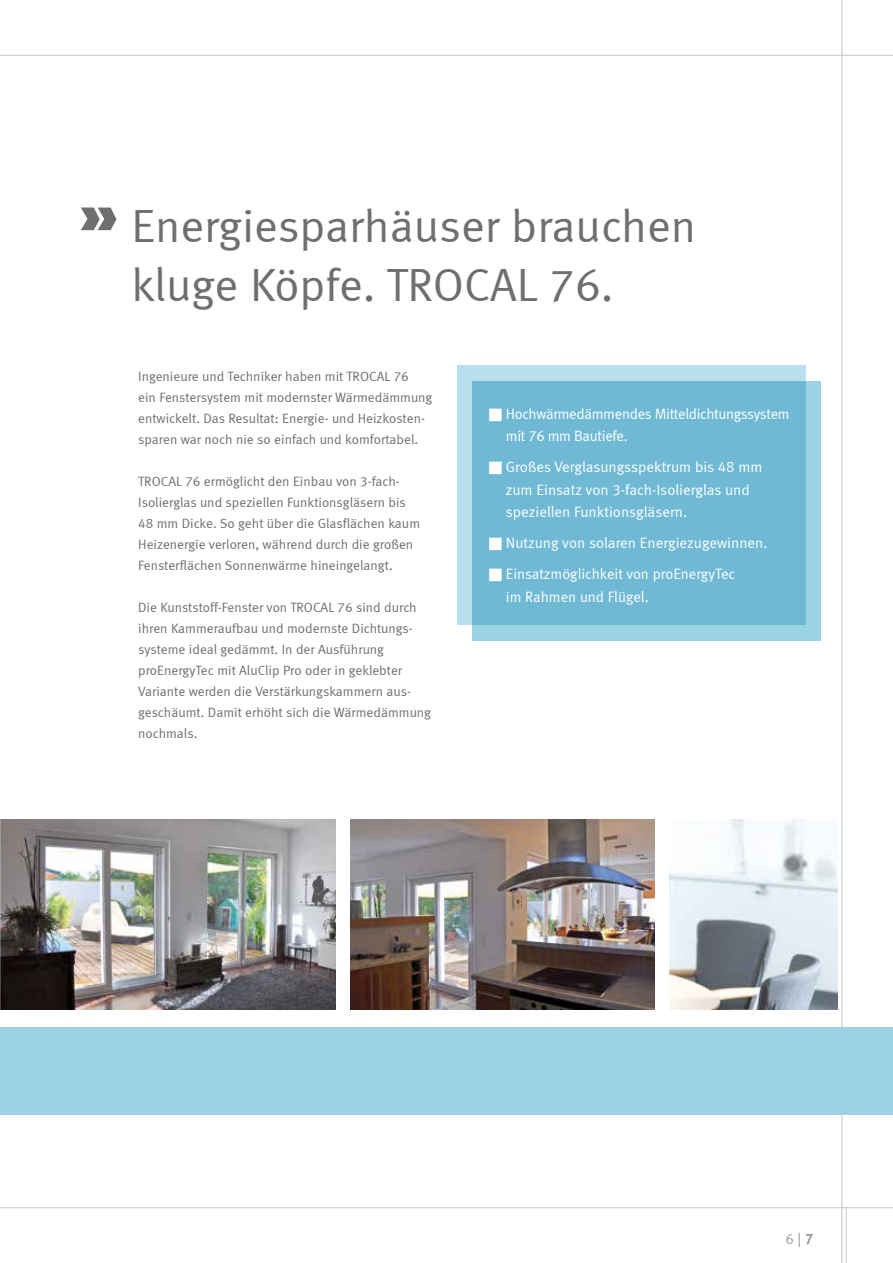
<style>
.page{position:relative;width:893px;height:1263px;background:#fff}
.page>*{position:absolute;margin:0;border:0;box-sizing:border-box;transform-origin:0 0}
.t1{font:46.5px/58.2px "Meta Normal LF";color:#706f6f}
.t2{font:15px/22.5px "Meta Normal LF";letter-spacing:-.005em;color:#fff}
.t3{font:15px "Meta Normal LF";color:#9d9d9c}
.t4{font:13.5px/21px "Meta Normal LF";color:#706f6f}
.s1{font-family:"Meta Bold LF"}
</style>
<div class="page">
<img style="left:1px;top:820px;width:335px;height:190px">
<svg style="left:81px;top:208px;width:36px;height:22px"></svg>
<img style="left:0;top:0;width:1px;height:1027px">
<img style="left:351px;top:820px;width:304px;height:190px">
<div style="left:0;top:1027px;width:893px;height:87px;background:#9ad4e4"></div>
<hr style="left:846px;top:1208px;width:1px;height:55px;background:#c6c6c6">
<hr style="left:842px;top:1114px;width:1px;height:149px;background:#c6c6c6">
<hr style="left:0;top:1207px;width:893px;height:1px;background:#c6c6c6">
<hr style="left:0;top:55px;width:893px;height:1px;background:#c6c6c6">
<hr style="left:842px;top:0;width:1px;height:1027px;background:#c6c6c6">
<img style="left:670px;top:820px;width:168px;height:190px">
<div style="left:457px;top:366px;width:349px;height:259px;background:#badfee"></div>
<svg style="left:472px;top:381px;width:348px;height:260px;background:#74bbd6"></svg>
<h1 class="t1" style="left:131px;top:197px;width:566px">Energiesparhäuser brauchen kluge Köpfe. TROCAL 76.</h1>
<p class="t4" style="left:138px;top:365px;width:296px">Ingenieure und Techniker haben mit TROCAL 76<br>ein Fenstersystem mit modernster Wärmedämmung entwickelt. Das Resultat: Energie- und Heizkosten&shy;sparen war noch nie so einfach und komfortabel.</p>
<p class="t4" style="left:138px;top:471px;width:283px">TROCAL 76 ermöglicht den Einbau von 3-fach-Isolierglas und speziellen Funktionsgläsern bis 48 mm Dicke. So geht über die Glasflächen kaum Heizenergie verloren, während durch die großen Fensterflächen Sonnenwärme hineingelangt.</p>
<p class="t4" style="left:138px;top:597px;width:294px">Die Kunststoff-Fenster von TROCAL 76 sind durch ihren Kammeraufbau und modernste Dichtungs&shy;systeme ideal gedämmt. In der Ausführung proEnergyTec mit AluClip Pro oder in geklebter Variante werden die Verstärkungskammern aus&shy;geschäumt. Damit erhöht sich die Wärmedämmung nochmals.</p>
<p class="t2" style="left:506px;top:402px;width:285px;text-indent:-17px">■ Hochwärmedämmendes Mitteldichtungssystem mit 76 mm Bautiefe.</p>
<p class="t2" style="left:506px;top:456px;width:258px;text-indent:-17px">■ Großes Verglasungsspektrum bis 48 mm zum Einsatz von 3-fach-Isolierglas und speziellen Funktionsgläsern.</p>
<p class="t2" style="left:489px;top:532px;width:280px">■ Nutzung von solaren Energiezugewinnen.</p>
<p class="t2" style="left:506px;top:563px;width:231px;text-indent:-17px">■ Einsatzmöglichkeit von proEnergyTec im Rahmen und Flügel.</p>
<p class="t3" style="left:785px;top:1230px;width:30px">6 | <span class="s1">7</span></p>
</div>
